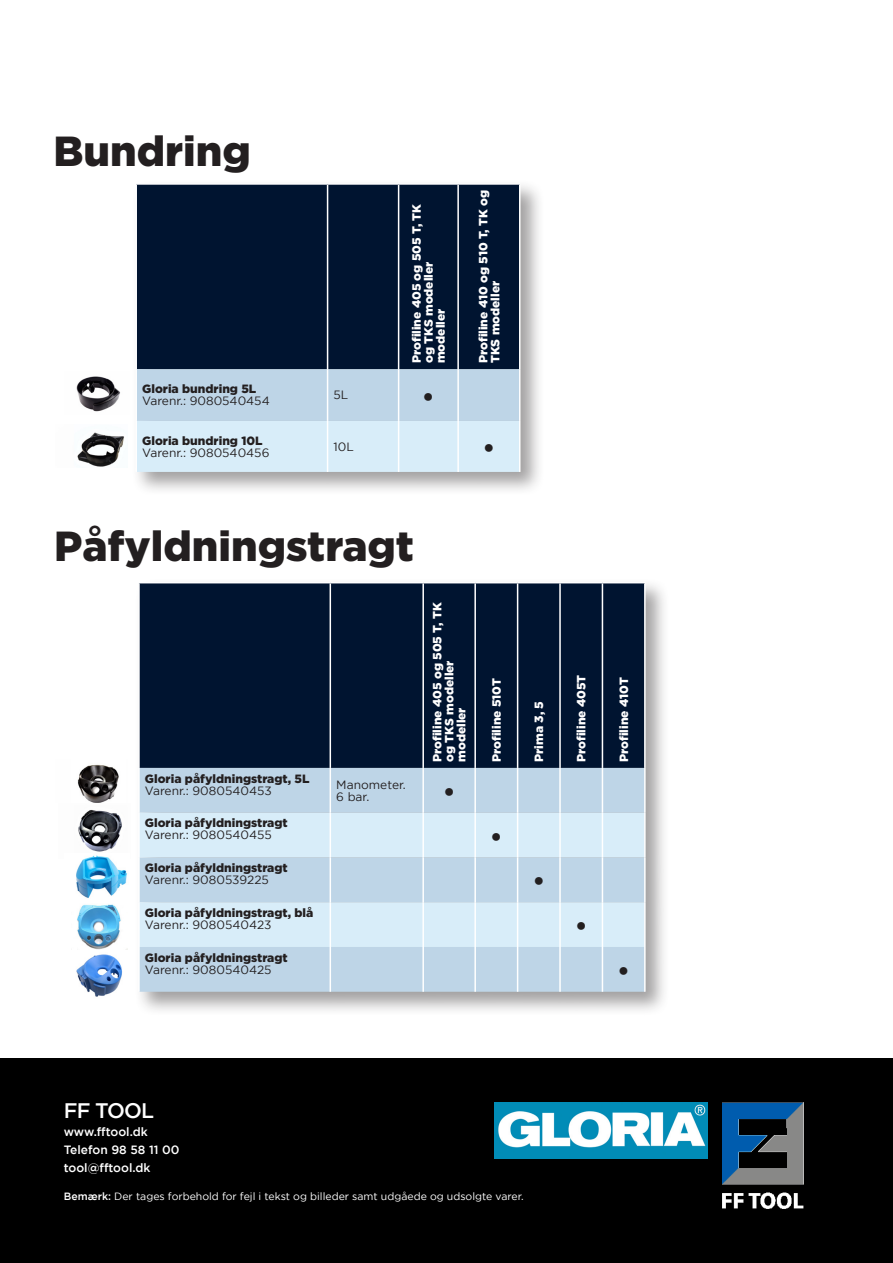
<style>
.page{position:relative;width:893px;height:1263px;background:#fff}
.page>*{position:absolute;margin:0;border:0;box-sizing:border-box;transform-origin:0 0}
.t1{font:900 42px "Gotham";color:#231f20}
.t2{font:500 21px "Gotham";letter-spacing:-.04em;color:#fff}
.t3{font:18px "Arial";color:#231f20}
.t4{font:900 12px/12px "Gotham";color:#fff}
.t5{font:900 12px "Gotham";color:#231f20}
.t6{font:12px/12px "Gotham";color:#231f20}
.t7{font:500 12px "Gotham";color:#fff}
.t8{font:10.5px "Gotham";color:#fff}
.s1{font-weight:500}
</style>
<div class="page">
<div style="left:134px;top:578px;width:536px;height:439px;background:#231f20;opacity:.42"></div>
<div style="left:140px;top:583px;width:504px;height:185px;background:#001430"></div>
<div style="left:140px;top:768px;width:504px;height:224px;background:#bed5e7"></div>
<svg style="left:140px;top:813px;width:504px;height:134px;background:#cfe4f2"></svg>
<hr style="left:330px;top:583px;width:1px;height:185px;background:#fff">
<hr style="left:422px;top:583px;width:2px;height:185px;background:#fff">
<hr style="left:474px;top:583px;width:2px;height:185px;background:#fff">
<hr style="left:517px;top:583px;width:1px;height:185px;background:#fff">
<hr style="left:559px;top:583px;width:2px;height:185px;background:#fff">
<hr style="left:602px;top:583px;width:1px;height:185px;background:#fff">
<hr style="left:330px;top:768px;width:1px;height:45px;background:#fff">
<hr style="left:422px;top:768px;width:2px;height:45px;background:#fff">
<hr style="left:474px;top:768px;width:2px;height:45px;background:#fff">
<hr style="left:517px;top:768px;width:1px;height:45px;background:#fff">
<hr style="left:559px;top:768px;width:2px;height:45px;background:#fff">
<hr style="left:602px;top:768px;width:1px;height:45px;background:#fff">
<hr style="left:330px;top:813px;width:1px;height:44px;background:#fff">
<hr style="left:422px;top:813px;width:2px;height:44px;background:#fff">
<hr style="left:474px;top:813px;width:2px;height:44px;background:#fff">
<hr style="left:517px;top:813px;width:1px;height:44px;background:#fff">
<hr style="left:559px;top:813px;width:2px;height:44px;background:#fff">
<hr style="left:602px;top:813px;width:1px;height:44px;background:#fff">
<hr style="left:330px;top:857px;width:1px;height:45px;background:#fff">
<hr style="left:422px;top:857px;width:2px;height:45px;background:#fff">
<hr style="left:474px;top:857px;width:2px;height:45px;background:#fff">
<hr style="left:517px;top:857px;width:1px;height:45px;background:#fff">
<hr style="left:559px;top:857px;width:2px;height:45px;background:#fff">
<hr style="left:602px;top:857px;width:1px;height:45px;background:#fff">
<hr style="left:330px;top:902px;width:1px;height:45px;background:#fff">
<hr style="left:422px;top:902px;width:2px;height:45px;background:#fff">
<hr style="left:474px;top:902px;width:2px;height:45px;background:#fff">
<hr style="left:517px;top:902px;width:1px;height:45px;background:#fff">
<hr style="left:559px;top:902px;width:2px;height:45px;background:#fff">
<hr style="left:602px;top:902px;width:1px;height:45px;background:#fff">
<hr style="left:330px;top:947px;width:1px;height:45px;background:#fff">
<hr style="left:422px;top:947px;width:2px;height:45px;background:#fff">
<hr style="left:474px;top:947px;width:2px;height:45px;background:#fff">
<hr style="left:517px;top:947px;width:1px;height:45px;background:#fff">
<hr style="left:559px;top:947px;width:2px;height:45px;background:#fff">
<hr style="left:602px;top:947px;width:1px;height:45px;background:#fff">
<hr style="left:644px;top:583px;width:2px;height:185px;background:#fff">
<hr style="left:644px;top:768px;width:2px;height:45px;background:#fff">
<hr style="left:644px;top:813px;width:2px;height:44px;background:#fff">
<hr style="left:644px;top:857px;width:2px;height:45px;background:#fff">
<hr style="left:644px;top:902px;width:2px;height:45px;background:#fff">
<hr style="left:644px;top:947px;width:2px;height:45px;background:#fff">
<hr style="left:138px;top:582px;width:192px;height:1px;background:#fff">
<hr style="left:138px;top:583px;width:2px;height:185px;background:#fff">
<hr style="left:330px;top:582px;width:93px;height:1px;background:#fff">
<hr style="left:423px;top:582px;width:52px;height:1px;background:#fff">
<hr style="left:475px;top:582px;width:43px;height:1px;background:#fff">
<hr style="left:518px;top:582px;width:42px;height:1px;background:#fff">
<hr style="left:560px;top:582px;width:42px;height:1px;background:#fff">
<hr style="left:602px;top:582px;width:44px;height:1px;background:#fff">
<hr style="left:138px;top:768px;width:2px;height:45px;background:#fff">
<hr style="left:138px;top:813px;width:2px;height:44px;background:#fff">
<hr style="left:138px;top:857px;width:2px;height:45px;background:#fff">
<hr style="left:138px;top:902px;width:2px;height:45px;background:#fff">
<hr style="left:138px;top:947px;width:2px;height:45px;background:#fff">
<img style="left:77px;top:764px;width:42px;height:38px">
<img style="left:78px;top:809px;width:44px;height:43px">
<img style="left:76px;top:855px;width:51px;height:43px">
<img style="left:76px;top:954px;width:46px;height:43px">
<img style="left:77px;top:904px;width:51px;height:45px">
<div style="left:132px;top:180px;width:413px;height:317px;background:#231f20;opacity:.42"></div>
<div style="left:137px;top:185px;width:382px;height:184px;background:#001430"></div>
<svg style="left:137px;top:369px;width:382px;height:103px;background:#cae0ef"></svg>
<hr style="left:327px;top:185px;width:1px;height:184px;background:#fff">
<hr style="left:398px;top:185px;width:1px;height:184px;background:#fff">
<hr style="left:457px;top:185px;width:2px;height:184px;background:#fff">
<hr style="left:327px;top:369px;width:1px;height:52px;background:#fff">
<hr style="left:398px;top:369px;width:1px;height:52px;background:#fff">
<hr style="left:457px;top:369px;width:2px;height:52px;background:#fff">
<hr style="left:327px;top:421px;width:1px;height:51px;background:#fff">
<hr style="left:398px;top:421px;width:1px;height:51px;background:#fff">
<hr style="left:457px;top:421px;width:2px;height:51px;background:#fff">
<hr style="left:519px;top:185px;width:1px;height:184px;background:#fff">
<hr style="left:519px;top:369px;width:1px;height:52px;background:#fff">
<hr style="left:519px;top:421px;width:1px;height:51px;background:#fff">
<hr style="left:135px;top:183px;width:193px;height:2px;background:#fff">
<hr style="left:135px;top:185px;width:2px;height:184px;background:#fff">
<hr style="left:328px;top:183px;width:71px;height:2px;background:#fff">
<hr style="left:399px;top:183px;width:59px;height:2px;background:#fff">
<hr style="left:458px;top:183px;width:62px;height:2px;background:#fff">
<hr style="left:135px;top:369px;width:2px;height:52px;background:#fff">
<hr style="left:135px;top:421px;width:2px;height:51px;background:#fff">
<img style="left:76px;top:376px;width:44px;height:36px">
<img style="left:77px;top:432px;width:47px;height:35px">
<div style="left:0;top:1058px;width:893px;height:205px;background:#000"></div>
<img style="left:494px;top:1102px;width:213px;height:56px">
<img style="left:722px;top:1102px;width:82px;height:106px">
<p class="t1" style="left:54px;top:127px;width:199px">Bundring</p>
<p class="t5" style="left:142px;top:382px;width:116px">Gloria bundring 5L</p>
<p class="t6" style="left:142px;top:395px;width:129px">Varenr.: 9080540454</p>
<p class="t5" style="left:142px;top:434px;width:122px">Gloria bundring 10L</p>
<p class="t6" style="left:142px;top:446px;width:129px">Varenr.: 9080540456</p>
<p class="t4" style="left:410px;top:363px;width:161px;rotate:-90deg">Profiline 405 og 505 T, TK og TKS modeller</p>
<p class="t4" style="left:434px;top:363px;width:56px;rotate:-90deg">modeller</p>
<p class="t6" style="left:334px;top:389px;width:16px">5L</p>
<p class="t3" style="left:423px;top:383px;width:12px">●</p>
<p class="t4" style="left:477px;top:363px;width:175px;rotate:-90deg">Profiline 410 og 510 T, TK og<br>TKS modeller</p>
<p class="t6" style="left:334px;top:440px;width:22px">10L</p>
<p class="t3" style="left:483px;top:434px;width:12px">●</p>
<p class="t1" style="left:54px;top:521px;width:361px">Påfyldningstragt</p>
<p class="t4" style="left:431px;top:762px;width:161px;rotate:-90deg">Profiline 405 og 505 T, TK og TKS modeller</p>
<p class="t4" style="left:455px;top:762px;width:56px;rotate:-90deg">modeller</p>
<p class="t4" style="left:490px;top:762px;width:86px;rotate:-90deg">Profiline 510T</p>
<p class="t4" style="left:533px;top:762px;width:62px;rotate:-90deg">Prima 3, 5</p>
<p class="t4" style="left:575px;top:762px;width:89px;rotate:-90deg">Profiline 405T</p>
<p class="t4" style="left:617px;top:762px;width:86px;rotate:-90deg">Profiline 410T</p>
<p class="t5" style="left:145px;top:771px;width:166px">Gloria påfyldningstragt, 5L</p>
<p class="t6" style="left:145px;top:784px;width:128px">Varenr.: 9080540453</p>
<p class="t6" style="left:336px;top:778px;width:71px">Manometer.<br>6 bar.</p>
<p class="t3" style="left:444px;top:778px;width:12px">●</p>
<p class="t5" style="left:145px;top:816px;width:144px">Gloria påfyldningstragt</p>
<p class="t6" style="left:145px;top:829px;width:128px">Varenr.: 9080540455</p>
<p class="t3" style="left:491px;top:823px;width:12px">●</p>
<p class="t5" style="left:145px;top:861px;width:144px">Gloria påfyldningstragt</p>
<p class="t6" style="left:145px;top:874px;width:126px">Varenr.: 9080539225</p>
<p class="t3" style="left:533px;top:868px;width:12px">●</p>
<p class="t5" style="left:145px;top:906px;width:170px">Gloria påfyldningstragt, blå</p>
<p class="t6" style="left:145px;top:918px;width:128px">Varenr.: 9080540423</p>
<p class="t3" style="left:576px;top:912px;width:12px">●</p>
<p class="t5" style="left:145px;top:950px;width:144px">Gloria påfyldningstragt</p>
<p class="t6" style="left:145px;top:963px;width:128px">Varenr.: 9080540425</p>
<p class="t3" style="left:618px;top:957px;width:12px">●</p>
<p class="t2" style="left:64px;top:1099px;width:92px">FF TOOL</p>
<p class="t7" style="left:64px;top:1125px;width:86px">www.fftool.dk</p>
<p class="t7" style="left:64px;top:1143px;width:117px">Telefon 98 58 11 00</p>
<p class="t7" style="left:64px;top:1161px;width:88px">tool@fftool.dk</p>
<p class="t8" style="left:64px;top:1190px;width:461px"><span class="s1">Bemærk:</span> Der tages forbehold for fejl i tekst og billeder samt udgåede og udsolgte varer.</p>
</div>
